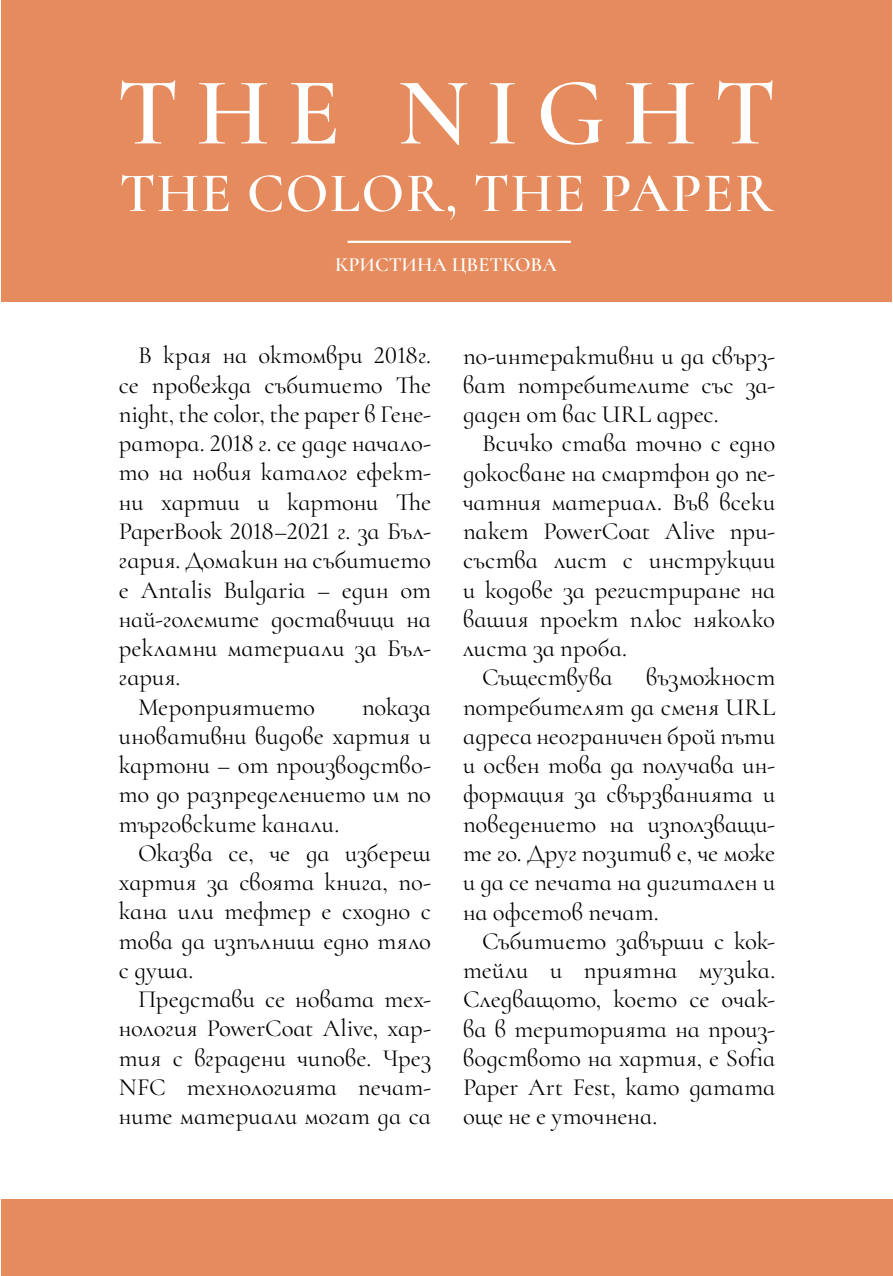
<style>
.page{position:relative;width:893px;height:1276px;background:#fff}
.page>*{position:absolute;margin:0;border:0;box-sizing:border-box;transform-origin:0 0}
.t1{font:600 96.75px "Cormorant Infant";letter-spacing:.18em;color:#fff}
.t2{font:600 56.25px "Cormorant Infant";letter-spacing:.02em;color:#fff}
.t3{font:24.75px/29.2px "Cormorant Infant";color:#000;text-align:justify}
.t4{font:600 20.25px "Cormorant Infant";color:#fff}
</style>
<div class="page">
<div style="left:1px;top:0;width:891px;height:302px;background:#e58b5e"></div>
<hr style="left:348px;top:241px;width:223px;height:2px;background:#fff">
<div style="left:1px;top:1199px;width:892px;height:77px;background:#e58b5e"></div>
<h1 class="t1" style="left:117px;top:53px;width:661px">THE NIGHT</h1>
<h2 class="t2" style="left:119px;top:158px;width:656px">THE COLOR, THE PAPER</h2>
<p class="t4" style="left:335px;top:252px;width:223px">КРИСТИНА ЦВЕТКОВА</p>
<p class="t3" style="left:138px;top:341px;width:295px">В края на октомври 2018г.</p>
<p class="t3" style="left:119px;top:370px;width:314px">се провежда събитието The</p>
<p class="t3" style="left:119px;top:399px;width:314px">night, the color, the paper в Гене-</p>
<p class="t3" style="left:119px;top:428px;width:314px">ратора. 2018 г. се даде начало-</p>
<p class="t3" style="left:119px;top:458px;width:314px">то на новия каталог ефект-</p>
<p class="t3" style="left:119px;top:487px;width:314px">ни хартии и картони The</p>
<p class="t3" style="left:119px;top:516px;width:314px">PaperBook 2018–2021 г. за Бъл-</p>
<p class="t3" style="left:119px;top:545px;width:314px">гария. Домакин на събитието</p>
<p class="t3" style="left:119px;top:575px;width:314px">e Antalis Bulgaria – един от</p>
<p class="t3" style="left:119px;top:604px;width:314px">най-големите доставчици на</p>
<p class="t3" style="left:119px;top:633px;width:314px">рекламни материали за Бъл-</p>
<p class="t3" style="left:119px;top:662px;width:63px">гария.</p>
<p class="t3" style="left:138px;top:692px;width:178px">Мероприятието</p>
<p class="t3" style="left:119px;top:692px;width:314px;text-indent:243px">показа иновативни видове хартия и картони – от производство&shy;то до разпределението им по търговските канали.</p>
<p class="t3" style="left:119px;top:838px;width:314px;text-indent:19px">Оказва се, че да избереш хартия за своята книга, по&shy;кана или тефтер е сходно с това да изпълниш едно тяло с душa.</p>
<p class="t3" style="left:119px;top:984px;width:314px;text-indent:19px">Представи се новата тех&shy;нология PowerCoat Alive, хар&shy;тия с вградени чипове. Чрез NFC технологията печат&shy;ните материали могат да са</p>
<p class="t3" style="left:463px;top:341px;width:314px">по-интерактивни и да свърз&shy;ват потребителите със за&shy;даден от вас URL адрес.</p>
<p class="t3" style="left:482px;top:429px;width:295px">Всичко става точно с едно</p>
<p class="t3" style="left:463px;top:458px;width:314px">докосване на смартфон до пе-</p>
<p class="t3" style="left:463px;top:487px;width:314px">чатния материал. Във всеки</p>
<p class="t3" style="left:463px;top:516px;width:314px">пакет PowerCoat Alive при-</p>
<p class="t3" style="left:463px;top:546px;width:314px">съства лист с инструкции</p>
<p class="t3" style="left:463px;top:575px;width:314px">и кодове за регистриране на</p>
<p class="t3" style="left:463px;top:604px;width:314px">вашия проект плюс няколко</p>
<p class="t3" style="left:463px;top:633px;width:166px">листа за проба.</p>
<p class="t3" style="left:482px;top:663px;width:132px">Съществува</p>
<p class="t3" style="left:463px;top:663px;width:314px;text-indent:183px">възможност потребителят да сменя URL адреса неограничен брой пъти и освен това да получава ин&shy;формация за свързванията и поведението на използващи&shy;те го. Друг позитив е, че може и да се печата на дигитален и на офсетов печат.</p>
<p class="t3" style="left:463px;top:926px;width:314px;text-indent:19px">Събитието завърши с кок&shy;тейли и приятна музика.<br>Следващото, което се очак&shy;ва в територията на произ&shy;водството на хартия, е Sofia Paper Art Fest, като датата още не е уточнена.</p>
</div>
